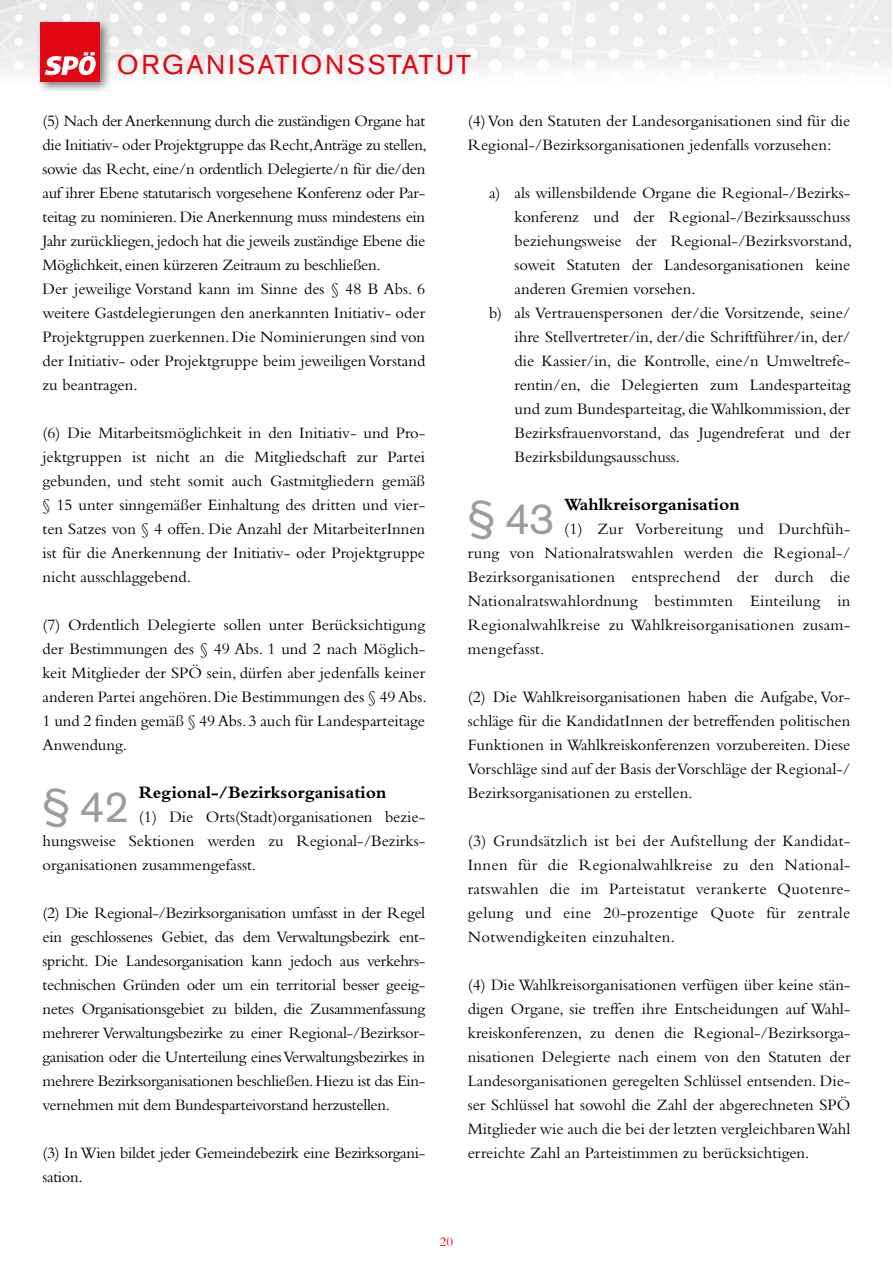
<style>
.page{position:relative;width:893px;height:1263px;background:#fff}
.page>*{position:absolute;margin:0;border:0;box-sizing:border-box;transform-origin:0 0}
.t1{font:43.65px "Akzidenz Grotesk BE";color:#9d9d9c}
.t2{font:27px "Akzidenz Grotesk BE";letter-spacing:.08em;color:#e30613}
.t3{font:700 18px "Bembo";color:#000}
.t4{font:16.5px/24px "Bembo";color:#000;text-align:justify}
.t5{font:16.5px/24px "Bembo";letter-spacing:-.02em;color:#000}
.t6{font:13.5px "Bembo";color:#e30613}
</style>
<div class="page">
<div style="left:37px;top:18px;width:75px;height:76px;background:#000;opacity:.5"></div>
<svg style="left:0;top:0;width:892px;height:87px"></svg>
<h2 class="t2" style="left:117px;top:49px;width:356px">ORGANISATIONSSTATUT</h2>
<p class="t5" style="left:43px;top:109px;width:386px">(5) Nach der Anerkennung durch die zuständigen Organe hat die Initiativ- oder Projektgruppe das Recht,Anträge zu stellen, sowie das Recht, eine/n ordentlich Delegierte/n für die/den auf ihrer Ebene statutarisch vorgesehene Konferenz oder Par&shy;teitag zu nominieren. Die Anerkennung muss mindestens ein Jahr zurückliegen, jedoch hat die jeweils zuständige Ebene die Möglichkeit, einen kürzeren Zeitraum zu beschließen.<br>Der jeweilige Vorstand kann im Sinne des § 48 B Abs. 6 weitere Gastdelegierungen den anerkannten Initiativ- oder Projektgruppen zuerkennen. Die Nominierungen sind von der Initiativ- oder Projektgruppe beim jeweiligen Vorstand zu beantragen.</p>
<p class="t4" style="left:43px;top:421px;width:384px">(6) Die Mitarbeitsmöglichkeit in den Initiativ- und Pro&shy;jektgruppen ist nicht an die Mitgliedschaft zur Partei gebunden, und steht somit auch Gastmitgliedern gemäß § 15 unter sinngemäßer Einhaltung des dritten und vier&shy;ten Satzes von § 4 offen. Die Anzahl der MitarbeiterInnen ist für die Anerkennung der Initiativ- oder Projektgruppe nicht ausschlaggebend.</p>
<p class="t4" style="left:43px;top:613px;width:386px">(7) Ordentlich Delegierte sollen unter Berücksichtigung der Bestimmungen des § 49 Abs. 1 und 2 nach Möglich&shy;keit Mitglieder der SPÖ sein, dürfen aber jedenfalls keiner anderen Partei angehören. Die Bestimmungen des § 49 Abs.<br>1 und 2 finden gemäß § 49 Abs. 3 auch für Landesparteitage Anwendung.</p>
<h1 class="t1" style="left:43px;top:781px;width:88px">§ 42</h1>
<p class="t3" style="left:139px;top:782px;width:249px">Regional-/Bezirksorganisation</p>
<p class="t4" style="left:43px;top:805px;width:384px;text-indent:96px">(1) Die Orts(Stadt)organisationen bezie&shy;hungsweise Sektionen werden zu Regional-/Bezirks&shy;organisationen zusammengefasst.</p>
<p class="t4" style="left:43px;top:901px;width:384px">(2) Die Regional-/Bezirksorganisation umfasst in der Regel ein geschlossenes Gebiet, das dem Verwaltungsbezirk ent&shy;spricht. Die Landesorganisation kann jedoch aus verkehrs&shy;technischen Gründen oder um ein territorial besser geeig&shy;netes Organisationsgebiet zu bilden, die Zusammenfassung mehrerer Verwaltungsbezirke zu einer Regional-/Bezirksor&shy;ganisation oder die Unterteilung eines Verwaltungsbezirkes in mehrere Bezirksorganisationen beschließen. Hiezu ist das Ein&shy;vernehmen mit dem Bundesparteivorstand herzustellen.</p>
<p class="t5" style="left:43px;top:1141px;width:384px">(3) In Wien bildet jeder Gemeindebezirk eine Bezirksorgani&shy;sation.</p>
<p class="t4" style="left:468px;top:109px;width:384px">(4) Von den Statuten der Landesorganisationen sind für die<br>Regional-/Bezirksorganisationen jedenfalls vorzusehen:</p>
<p class="t4" style="left:489px;top:181px;width:363px">a) als willensbildende Organe die Regional-/Bezirks-</p>
<p class="t4" style="left:514px;top:205px;width:337px">konferenz und der Regional-/Bezirksausschuss</p>
<p class="t4" style="left:514px;top:229px;width:339px">beziehungsweise der Regional-/Bezirksvorstand,</p>
<p class="t4" style="left:514px;top:253px;width:337px">soweit Statuten der Landesorganisationen keine</p>
<p class="t4" style="left:514px;top:277px;width:183px">anderen Gremien vorsehen.</p>
<p class="t4" style="left:489px;top:301px;width:363px">b) als Vertrauenspersonen der/die Vorsitzende, seine/</p>
<p class="t4" style="left:514px;top:325px;width:337px">ihre Stellvertreter/in, der/die Schriftführer/in, der/</p>
<p class="t4" style="left:514px;top:349px;width:337px">die Kassier/in, die Kontrolle, eine/n Umweltrefe-</p>
<p class="t4" style="left:514px;top:373px;width:337px">rentin/en, die Delegierten zum Landesparteitag</p>
<p class="t4" style="left:514px;top:397px;width:337px">und zum Bundesparteitag, die Wahlkommission, der</p>
<p class="t4" style="left:514px;top:421px;width:337px">Bezirksfrauenvorstand, das Jugendreferat und der</p>
<p class="t4" style="left:514px;top:445px;width:167px">Bezirksbildungsausschuss.</p>
<h1 class="t1" style="left:468px;top:493px;width:88px">§ 43</h1>
<p class="t3" style="left:564px;top:494px;width:177px">Wahlkreisorganisation</p>
<p class="t4" style="left:468px;top:517px;width:384px;text-indent:96px">(1) Zur Vorbereitung und Durchfüh&shy;rung von Nationalratswahlen werden die Regional-/ Bezirksorganisationen entsprechend der durch die Nationalratswahlordnung bestimmten Einteilung in Regionalwahlkreise zu Wahlkreisorganisationen zusam&shy;mengefasst.</p>
<p class="t4" style="left:468px;top:685px;width:384px">(2) Die Wahlkreisorganisationen haben die Aufgabe, Vor&shy;schläge für die KandidatInnen der betreffenden politischen Funktionen in Wahlkreiskonferenzen vorzubereiten. Diese Vorschläge sind auf der Basis der Vorschläge der Regional-/ Bezirksorganisationen zu erstellen.</p>
<p class="t4" style="left:468px;top:829px;width:384px">(3) Grundsätzlich ist bei der Aufstellung der Kandidat-Innen für die Regionalwahlkreise zu den National&shy;ratswahlen die im Parteistatut verankerte Quotenre&shy;gelung und eine 20-prozentige Quote für zentrale Notwendigkeiten einzuhalten.</p>
<p class="t4" style="left:468px;top:973px;width:384px">(4) Die Wahlkreisorganisationen verfügen über keine stän&shy;digen Organe, sie treffen ihre Entscheidungen auf Wahl&shy;kreiskonferenzen, zu denen die Regional-/Bezirksorga&shy;nisationen Delegierte nach einem von den Statuten der Landesorganisationen geregelten Schlüssel entsenden. Die&shy;ser Schlüssel hat sowohl die Zahl der abgerechneten SPÖ Mitglieder wie auch die bei der letzten vergleichbaren Wahl erreichte Zahl an Parteistimmen zu berücksichtigen.</p>
<p class="t6" style="left:440px;top:1233px;width:15px">20</p>
</div>
